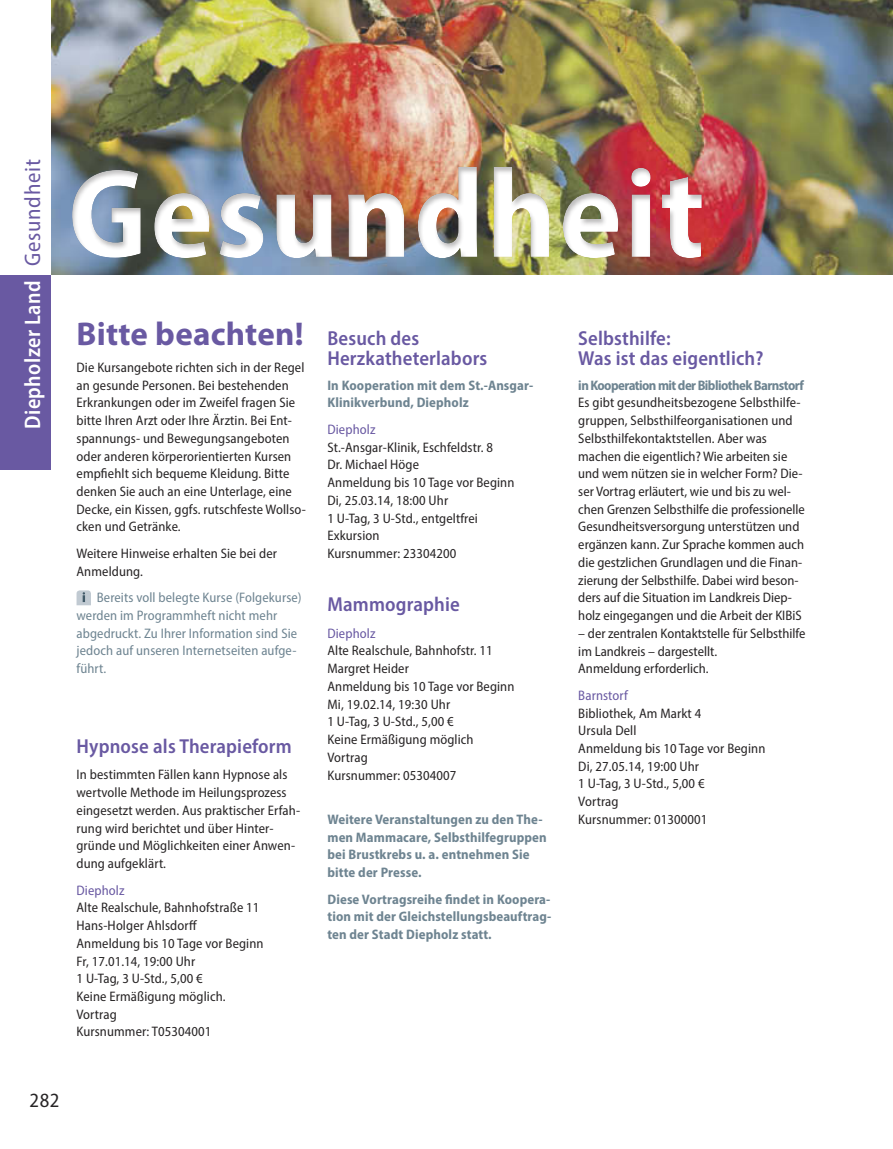
<style>
.page{position:relative;width:893px;height:1149px;background:#fff}
.page>*{position:absolute;margin:0;border:0;box-sizing:border-box;transform-origin:0 0}
.t1{font:700 semi-condensed 127.5px "Myriad Pro";letter-spacing:.02em;color:#fff}
.t2{font:700 33px "Myriad Pro";letter-spacing:.01em;color:#6959a2}
.t3{font:600 semi-condensed 22.5px "Myriad Pro";letter-spacing:.02em;color:#fff;scale:.96 1}
.t4{font:semi-condensed 22.5px "Myriad Pro";letter-spacing:.03em;color:#6959a2}
.t5{font:600 semi-condensed 20.25px/19.8px "Myriad Pro";letter-spacing:.01em;color:#6959a2}
.t6{font:semi-condensed 20.25px "Myriad Pro";color:#272425}
.t7{font:semi-condensed 13.8px/17.7px "Myriad Pro";letter-spacing:.01em;color:#272425}
.t8{font:700 semi-condensed 13.8px/17.7px "Myriad Pro";letter-spacing:.01em;color:#6e8491}
.t9{font:semi-condensed 13.8px/17.7px "Myriad Pro";letter-spacing:.01em;color:#6e8491}
.t10{font:700 semi-condensed 13.8px "Myriad Pro";letter-spacing:-.04em;color:#6e8491}
.t11{font:semi-condensed 13.8px "Myriad Pro";letter-spacing:.01em;color:#6959a2}
</style>
<div class="page">
<div style="left:0;top:274px;width:51px;height:195px;background:#6959a2"></div>
<img style="left:51px;top:0;width:842px;height:274px">
<div style="left:47px;top:131px;width:807px;height:159px;background:#272425;opacity:.3"></div>
<svg style="left:77px;top:590px;width:14px;height:15px"></svg>
<h3 class="t4" style="left:19px;top:265px;width:107px;rotate:-90deg">Gesundheit</h3>
<h3 class="t3" style="left:19px;top:429px;width:156px;rotate:-90deg">Diepholzer Land</h3>
<h1 class="t1" style="left:68px;top:132px;width:638px">Gesundheit</h1>
<h2 class="t2" style="left:77px;top:313px;width:229px">Bitte beachten!</h2>
<p class="t7" style="left:77px;top:358px;width:231px">Die Kursangebote richten sich in der Regel an gesunde Personen. Bei bestehenden Erkrankungen oder im Zweifel fragen Sie bitte Ihren Arzt oder Ihre Ärztin. Bei Ent&shy;spannungs- und Bewegungsangeboten oder anderen körperorientierten Kursen empfiehlt sich bequeme Kleidung. Bitte denken Sie auch an eine Unterlage, eine Decke, ein Kissen, ggfs. rutschfeste Wollso&shy;cken und Getränke.</p>
<p class="t7" style="left:77px;top:544px;width:202px">Weitere Hinweise erhalten Sie bei der<br>Anmeldung.</p>
<p class="t9" style="left:77px;top:588px;width:227px;text-indent:20px">Bereits voll belegte Kurse (Folgekurse) werden im Programmheft nicht mehr abgedruckt. Zu Ihrer Information sind Sie jedoch auf unseren Internetseiten aufge&shy;führt.</p>
<h3 class="t5" style="left:77px;top:735px;width:217px">Hypnose als Therapieform</h3>
<p class="t7" style="left:77px;top:765px;width:225px">In bestimmten Fällen kann Hypnose als wertvolle Methode im Heilungsprozess eingesetzt werden. Aus praktischer Erfah&shy;rung wird berichtet und über Hinter&shy;gründe und Möglichkeiten einer Anwen&shy;dung aufgeklärt.</p>
<p class="t11" style="left:77px;top:881px;width:50px">Diepholz</p>
<p class="t7" style="left:77px;top:898px;width:189px">Alte Realschule, Bahnhofstraße 11<br>Hans-Holger Ahlsdorff<br>Anmeldung bis 10 Tage vor Beginn<br>Fr, 17.01.14, 19:00 Uhr<br>1 U-Tag, 3 U-Std., 5,00 €<br>Keine Ermäßigung möglich.<br>Vortrag<br>Kursnummer: T05304001</p>
<h3 class="t5" style="left:327px;top:328px;width:161px">Besuch des<br>Herzkatheterlabors</h3>
<p class="t8" style="left:327px;top:376px;width:207px">In Kooperation mit dem St.-Ansgar-<br>Klinikverbund, Diepholz</p>
<p class="t11" style="left:327px;top:421px;width:50px">Diepholz</p>
<p class="t7" style="left:327px;top:438px;width:189px">St.-Ansgar-Klinik, Eschfeldstr. 8<br>Dr. Michael Höge<br>Anmeldung bis 10 Tage vor Beginn<br>Di, 25.03.14, 18:00 Uhr<br>1 U-Tag, 3 U-Std., entgeltfrei<br>Exkursion<br>Kursnummer: 23304200</p>
<h3 class="t5" style="left:327px;top:594px;width:134px">Mammographie</h3>
<p class="t11" style="left:327px;top:624px;width:50px">Diepholz</p>
<p class="t7" style="left:327px;top:641px;width:189px">Alte Realschule, Bahnhofstr. 11<br>Margret Heider<br>Anmeldung bis 10 Tage vor Beginn<br>Mi, 19.02.14, 19:30 Uhr<br>1 U-Tag, 3 U-Std., 5,00 €<br>Keine Ermäßigung möglich<br>Vortrag<br>Kursnummer: 05304007</p>
<p class="t8" style="left:327px;top:809px;width:221px">Weitere Veranstaltungen zu den The&shy;men Mammacare, Selbsthilfegruppen bei Brustkrebs u. a. entnehmen Sie bitte der Presse.</p>
<p class="t8" style="left:327px;top:889px;width:225px;text-align:justify">Diese Vortragsreihe findet in Koopera&shy;tion mit der Gleichstellungsbeauftrag&shy;ten der Stadt Diepholz statt.</p>
<h3 class="t5" style="left:578px;top:328px;width:187px">Selbsthilfe:<br>Was ist das eigentlich?</h3>
<p class="t10" style="left:578px;top:376px;width:227px">in Kooperation mit der Bibliothek Barnstorf</p>
<p class="t7" style="left:578px;top:393px;width:228px">Es gibt gesundheitsbezogene Selbsthilfe&shy;gruppen, Selbsthilfeorganisationen und Selbsthilfekontaktstellen. Aber was machen die eigentlich? Wie arbeiten sie und wem nützen sie in welcher Form? Die&shy;ser Vortrag erläutert, wie und bis zu wel&shy;chen Grenzen Selbsthilfe die professionelle Gesundheitsversorgung unterstützen und ergänzen kann. Zur Sprache kommen auch die gestzlichen Grundlagen und die Finan&shy;zierung der Selbsthilfe. Dabei wird beson&shy;ders auf die Situation im Landkreis Diep&shy;holz eingegangen und die Arbeit der KIBiS</p>
<p class="t7" style="left:578px;top:624px;width:229px">– der zentralen Kontaktstelle für Selbsthilfe im Landkreis – dargestellt.<br>Anmeldung erforderlich.</p>
<p class="t11" style="left:578px;top:686px;width:51px">Barnstorf</p>
<p class="t7" style="left:578px;top:703px;width:189px">Bibliothek, Am Markt 4<br>Ursula Dell<br>Anmeldung bis 10 Tage vor Beginn<br>Di, 27.05.14, 19:00 Uhr<br>1 U-Tag, 3 U-Std., 5,00 €<br>Vortrag<br>Kursnummer: 01300001</p>
<h3 class="t6" style="left:29px;top:1087px;width:32px">282</h3>
</div>
